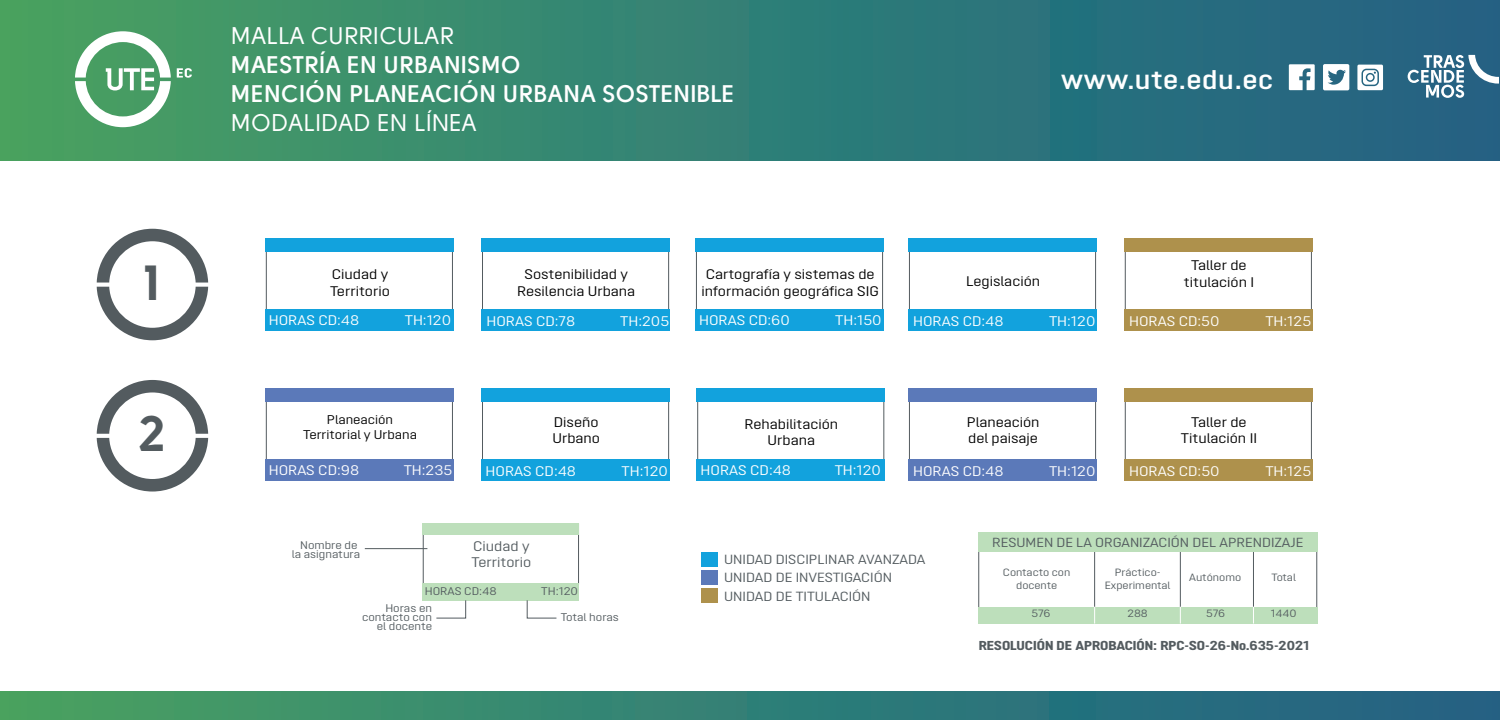
<style>
.page{position:relative;width:1500px;height:720px;background:#fff}
.page>*{position:absolute;margin:0;border:0;box-sizing:border-box;transform-origin:0 0}
.t1{font:49.3px "Solomon Sans Bold";color:#535b5f}
.t2{font:600 27px "Opinion Pro Extended";letter-spacing:.025em;color:#fff}
.t3{font:700 24px/28.8px "Solomon Sans Semi";color:#fff}
.t4{font:24px "Solomon Sans Normal";color:#fff}
.t5{font:13.9px "Opinion Pro Extended";color:#fff}
.t6{font:13.9px/16.7px "Opinion Pro Extended";color:#000001;text-align:center}
.t7{font:13.9px/16.7px "Opinion Pro Extended";color:#535b5f}
.t8{font:13.3px/18.2px "Opinion Pro Extended";color:#535b5f}
.t9{font:13.2px "Opinion Pro Extended";color:#535b5f}
.t10{font:800 13px "Opinion Pro Extended";color:#535b5f}
.t11{font:12.7px/15.2px "Opinion Pro Extended";color:#000001;text-align:center}
.t12{font:11.1px/8.9px "Opinion Pro Extended";color:#535b5f;text-align:center}
.t13{font:10.5px/12.7px "Opinion Pro Extended";color:#535b5f;text-align:center}
</style>
<div class="page">
<div style="left:0;top:0;width:1500px;height:161px;background:linear-gradient(to right,#47a163,#1f5f86)"></div>
<div style="left:0;top:692px;width:1500px;height:28px;background:linear-gradient(to right,#47a163,#1f5f86)"></div>
<svg style="left:1408px;top:55px;width:90px;height:43px"></svg>
<svg style="left:1323px;top:64px;width:26px;height:26px"></svg>
<svg style="left:1289px;top:64px;width:26px;height:26px"></svg>
<svg style="left:1357px;top:65px;width:26px;height:25px"></svg>
<svg style="left:97px;top:380px;width:111px;height:112px"></svg>
<div style="left:266px;top:238px;width:187px;height:73px;border:1px solid #535b5f"></div>
<div style="left:265px;top:238px;width:188px;height:14px;background:#12a2dd"></div>
<div style="left:265px;top:310px;width:188px;height:21px;background:#12a2dd"></div>
<svg style="left:97px;top:229px;width:111px;height:111px"></svg>
<div style="left:482px;top:238px;width:187px;height:73px;border:1px solid #535b5f"></div>
<div style="left:482px;top:238px;width:188px;height:14px;background:#12a2dd"></div>
<div style="left:482px;top:310px;width:188px;height:21px;background:#12a2dd"></div>
<div style="left:696px;top:238px;width:187px;height:73px;border:1px solid #535b5f"></div>
<div style="left:695px;top:238px;width:189px;height:14px;background:#12a2dd"></div>
<div style="left:695px;top:310px;width:189px;height:21px;background:#12a2dd"></div>
<div style="left:266px;top:388px;width:187px;height:73px;border:1px solid #535b5f"></div>
<div style="left:265px;top:388px;width:188px;height:14px;background:#5b79b9"></div>
<div style="left:265px;top:460px;width:188px;height:21px;background:#5b79b9"></div>
<div style="left:482px;top:388px;width:187px;height:73px;border:1px solid #535b5f"></div>
<div style="left:482px;top:388px;width:188px;height:14px;background:#12a2dd"></div>
<div style="left:482px;top:460px;width:188px;height:21px;background:#12a2dd"></div>
<div style="left:697px;top:388px;width:187px;height:73px;border:1px solid #535b5f"></div>
<div style="left:697px;top:388px;width:188px;height:14px;background:#12a2dd"></div>
<div style="left:697px;top:460px;width:188px;height:21px;background:#12a2dd"></div>
<div style="left:701px;top:588px;width:17px;height:15px;background:#ae914c"></div>
<div style="left:701px;top:570px;width:17px;height:15px;background:#5b79b9"></div>
<div style="left:701px;top:552px;width:17px;height:15px;background:#12a2dd"></div>
<div style="left:423px;top:523px;width:156px;height:61px;border:1px solid #535b5f"></div>
<div style="left:422px;top:523px;width:157px;height:12px;background:#bddfbb"></div>
<div style="left:422px;top:583px;width:157px;height:18px;background:#bddfbb"></div>
<svg style="left:526px;top:600px;width:31px;height:19px"></svg>
<svg style="left:436px;top:600px;width:31px;height:19px"></svg>
<hr style="left:365px;top:548px;width:62px;height:1px;background:#535b5f">
<hr style="left:1253px;top:541px;width:1px;height:71px;background:#535b5f">
<div style="left:978px;top:541px;width:117px;height:72px;border:1px solid #535b5f"></div>
<hr style="left:1180px;top:541px;width:1px;height:71px;background:#535b5f">
<hr style="left:1316px;top:541px;width:1px;height:71px;background:#535b5f">
<div style="left:978px;top:532px;width:340px;height:19px;background:#bddfbb"></div>
<div style="left:978px;top:607px;width:340px;height:16px;background:#bddfbb"></div>
<svg style="left:1094px;top:607px;width:1px;height:17px"></svg>
<svg style="left:1180px;top:607px;width:1px;height:17px"></svg>
<svg style="left:1253px;top:607px;width:1px;height:17px"></svg>
<div style="left:909px;top:238px;width:187px;height:73px;border:1px solid #535b5f"></div>
<div style="left:908px;top:238px;width:189px;height:14px;background:#12a2dd"></div>
<div style="left:908px;top:310px;width:189px;height:21px;background:#12a2dd"></div>
<div style="left:1125px;top:238px;width:187px;height:73px;border:1px solid #535b5f"></div>
<div style="left:1124px;top:238px;width:188px;height:14px;background:#ae914c"></div>
<div style="left:1124px;top:310px;width:188px;height:21px;background:#ae914c"></div>
<div style="left:909px;top:388px;width:187px;height:73px;border:1px solid #535b5f"></div>
<div style="left:908px;top:388px;width:189px;height:14px;background:#5b79b9"></div>
<div style="left:908px;top:460px;width:189px;height:21px;background:#5b79b9"></div>
<div style="left:1125px;top:388px;width:187px;height:73px;border:1px solid #535b5f"></div>
<div style="left:1124px;top:388px;width:188px;height:14px;background:#ae914c"></div>
<div style="left:1124px;top:460px;width:188px;height:21px;background:#ae914c"></div>
<svg style="left:75px;top:31px;width:96px;height:96px"></svg>
<svg style="left:177px;top:68px;width:15px;height:10px"></svg>
<hr style="left:12px;top:547px;width:644px;height:1px;background:#575a5b">
<hr style="left:12px;top:496px;width:644px;height:1px;background:#575a5b">
<hr style="left:12px;top:445px;width:644px;height:1px;background:#575a5b">
<hr style="left:12px;top:394px;width:644px;height:1px;background:#575a5b">
<hr style="left:12px;top:343px;width:644px;height:1px;background:#575a5b">
<hr style="left:12px;top:292px;width:644px;height:1px;background:#575a5b">
<hr style="left:12px;top:240px;width:644px;height:1px;background:#575a5b">
<hr style="left:12px;top:189px;width:644px;height:1px;background:#575a5b">
<hr style="left:563px;top:139px;width:1px;height:460px;background:#575a5b">
<hr style="left:471px;top:139px;width:1px;height:460px;background:#575a5b">
<hr style="left:379px;top:139px;width:1px;height:460px;background:#575a5b">
<hr style="left:287px;top:139px;width:1px;height:460px;background:#575a5b">
<hr style="left:195px;top:139px;width:1px;height:460px;background:#575a5b">
<hr style="left:103px;top:139px;width:1px;height:460px;background:#575a5b">
<h1 class="t1" style="left:145px;top:253px;width:17px">1</h1>
<h1 class="t1" style="left:139px;top:404px;width:29px">2</h1>
<h3 class="t4" style="left:231px;top:23px;width:225px">MALLA CURRICULAR</h3>
<h3 class="t3" style="left:231px;top:51px;width:505px">MAESTRÍA EN URBANISMO<br>MENCIÓN PLANEACIÓN URBANA SOSTENIBLE</h3>
<h3 class="t4" style="left:231px;top:109px;width:248px">MODALIDAD EN LÍNEA</h3>
<h2 class="t2" style="left:1061px;top:64px;width:214px">www.ute.edu.ec</h2>
<p class="t6" style="left:332px;top:266px;width:58px">Ciudad y</p>
<p class="t6" style="left:330px;top:282px;width:61px">Territorio</p>
<p class="t6" style="left:517px;top:266px;width:120px">Sostenibilidad y<br>Resilencia Urbana</p>
<p class="t6" style="left:701px;top:266px;width:179px">Cartografía y sistemas de información geográfica SIG</p>
<p class="t6" style="left:966px;top:272px;width:76px">Legislación</p>
<p class="t6" style="left:1184px;top:257px;width:72px">Taller de titulación I</p>
<p class="t5" style="left:269px;top:312px;width:92px">HORAS CD:48</p>
<p class="t5" style="left:405px;top:312px;width:48px">TH:120</p>
<p class="t5" style="left:408px;top:313px;width:51px">TH:240</p>
<p class="t5" style="left:487px;top:313px;width:90px">HORAS CD:78</p>
<p class="t5" style="left:620px;top:313px;width:50px">TH:205</p>
<p class="t5" style="left:626px;top:314px;width:48px">TH:160</p>
<p class="t5" style="left:699px;top:312px;width:92px">HORAS CD:60</p>
<p class="t5" style="left:835px;top:312px;width:48px">TH:150</p>
<p class="t5" style="left:913px;top:313px;width:92px">HORAS CD:48</p>
<p class="t5" style="left:1049px;top:313px;width:48px">TH:120</p>
<p class="t5" style="left:1054px;top:314px;width:48px">TH:160</p>
<p class="t5" style="left:1129px;top:313px;width:92px">HORAS CD:50</p>
<p class="t5" style="left:1265px;top:313px;width:47px">TH:125</p>
<p class="t5" style="left:1270px;top:314px;width:48px">TH:160</p>
<p class="t11" style="left:303px;top:412px;width:115px">Planeación<br>Territorial y Urbana</p>
<p class="t6" style="left:552px;top:413px;width:49px;text-align:left">Diseño<br>Urbano</p>
<p class="t6" style="left:745px;top:415px;width:95px">Rehabilitación<br>Urbana</p>
<p class="t6" style="left:967px;top:413px;width:74px;text-align:left">Planeación del paisaje</p>
<p class="t6" style="left:1181px;top:413px;width:78px">Taller de<br>Titulación II</p>
<p class="t5" style="left:269px;top:462px;width:92px">HORAS CD:98</p>
<p class="t5" style="left:404px;top:462px;width:50px">TH:235</p>
<p class="t5" style="left:408px;top:463px;width:51px">TH:240</p>
<p class="t5" style="left:486px;top:463px;width:92px">HORAS CD:48</p>
<p class="t5" style="left:622px;top:463px;width:48px">TH:120</p>
<p class="t5" style="left:626px;top:464px;width:48px">TH:160</p>
<p class="t5" style="left:701px;top:462px;width:92px">HORAS CD:48</p>
<p class="t5" style="left:835px;top:462px;width:48px">TH:120</p>
<p class="t5" style="left:913px;top:463px;width:92px">HORAS CD:48</p>
<p class="t5" style="left:1049px;top:463px;width:48px">TH:120</p>
<p class="t5" style="left:1054px;top:464px;width:48px">TH:160</p>
<p class="t5" style="left:1129px;top:463px;width:92px">HORAS CD:50</p>
<p class="t5" style="left:1265px;top:463px;width:47px">TH:125</p>
<p class="t5" style="left:1270px;top:464px;width:48px">TH:160</p>
<p class="t12" style="left:292px;top:540px;width:70px">Nombre de la asignatura</p>
<p class="t7" style="left:471px;top:537px;width:61px">Ciudad y<br>Territorio</p>
<p class="t12" style="left:425px;top:587px;width:73px">HORAS CD:48</p>
<p class="t12" style="left:541px;top:587px;width:38px">TH:120</p>
<p class="t8" style="left:724px;top:550px;width:203px">UNIDAD DISCIPLINAR AVANZADA<br>UNIDAD DE INVESTIGACIÓN<br>UNIDAD DE TITULACIÓN</p>
<p class="t9" style="left:992px;top:535px;width:313px">RESUMEN DE LA ORGANIZACIÓN DEL APRENDIZAJE</p>
<p class="t13" style="left:1003px;top:566px;width:69px">Contacto con docente</p>
<p class="t13" style="left:1105px;top:566px;width:67px">Práctico-<br>Experimental</p>
<p class="t13" style="left:1189px;top:571px;width:53px">Autónomo</p>
<p class="t13" style="left:1271px;top:571px;width:26px">Total</p>
<p class="t12" style="left:362px;top:604px;width:71px;text-align:right">Horas en contacto con el docente</p>
<p class="t12" style="left:561px;top:613px;width:60px">Total horas</p>
<p class="t13" style="left:1031px;top:607px;width:21px">576</p>
<p class="t13" style="left:1127px;top:607px;width:22px">288</p>
<p class="t13" style="left:1206px;top:607px;width:21px">576</p>
<p class="t13" style="left:1271px;top:607px;width:27px">1440</p>
<p class="t10" style="left:979px;top:638px;width:332px">RESOLUCIÓN DE APROBACIÓN: RPC-SO-26-No.635-2021</p>
</div>
